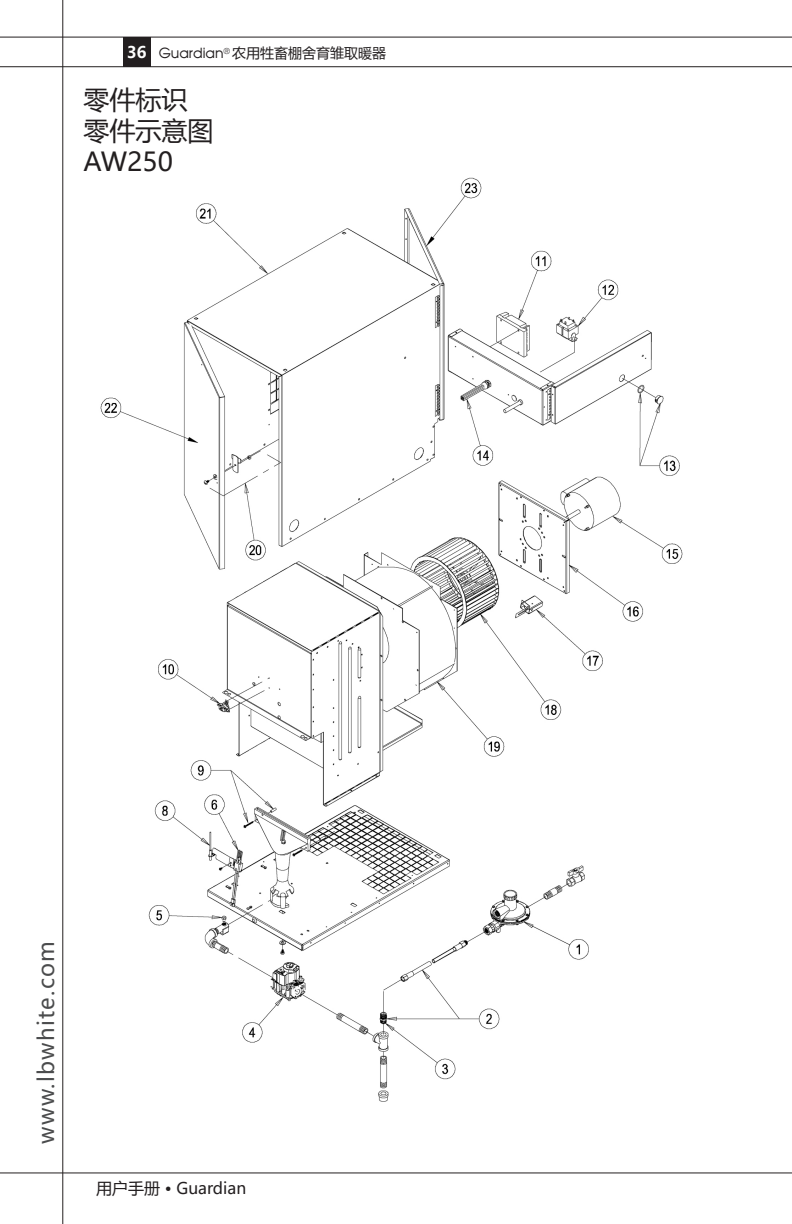
<style>
.page{position:relative;width:792px;height:1224px;background:#fff}
.page>*{position:absolute;margin:0;border:0;box-sizing:border-box;transform-origin:0 0}
.Attention_Header{font:26px "Microsoft Ya Hei";color:#231f20}
.t1{font:22px "Microsoft Ya Hei";letter-spacing:.06em;color:#4b4c4d}
.t2{font:16px "Microsoft Ya Hei";color:#231f20}
.t3{font:700 16px "Microsoft Ya Hei";color:#fff}
.t4{font:14px "Microsoft Ya Hei";color:#231f20}
.s1{font-family:"Moderne"}
</style>
<div class="page">
<hr style="left:0;top:37px;width:792px;height:1px;background:#231f20">
<hr style="left:0;top:66px;width:792px;height:1px;background:#231f20">
<hr style="left:0;top:1172px;width:792px;height:1px;background:#231f20">
<hr style="left:62px;top:0;width:1px;height:1224px;background:#231f20">
<div style="left:123px;top:37px;width:27px;height:29px;background:#231f20"></div>
<img style="left:100px;top:177px;width:583px;height:925px">
<p class="t3" style="left:127px;top:41px;width:21px">36</p>
<p class="Attention_Header" style="left:84px;top:82px;width:105px">零件标识</p>
<p class="Attention_Header" style="left:84px;top:113px;width:131px">零件示意图</p>
<p class="Attention_Header" style="left:84px;top:144px;width:91px">AW250</p>
<p class="t4" style="left:159px;top:44px;width:229px"><span class="s1">Guardian</span><sup>®</sup> 农用牲畜棚舍育雏取暖器</p>
<h2 class="t1" style="left:31px;top:1144px;width:204px;rotate:-90deg">www.lbwhite.com</h2>
<p class="t2" style="left:96px;top:1177px;width:152px">用户手册 • Guardian</p>
</div>
